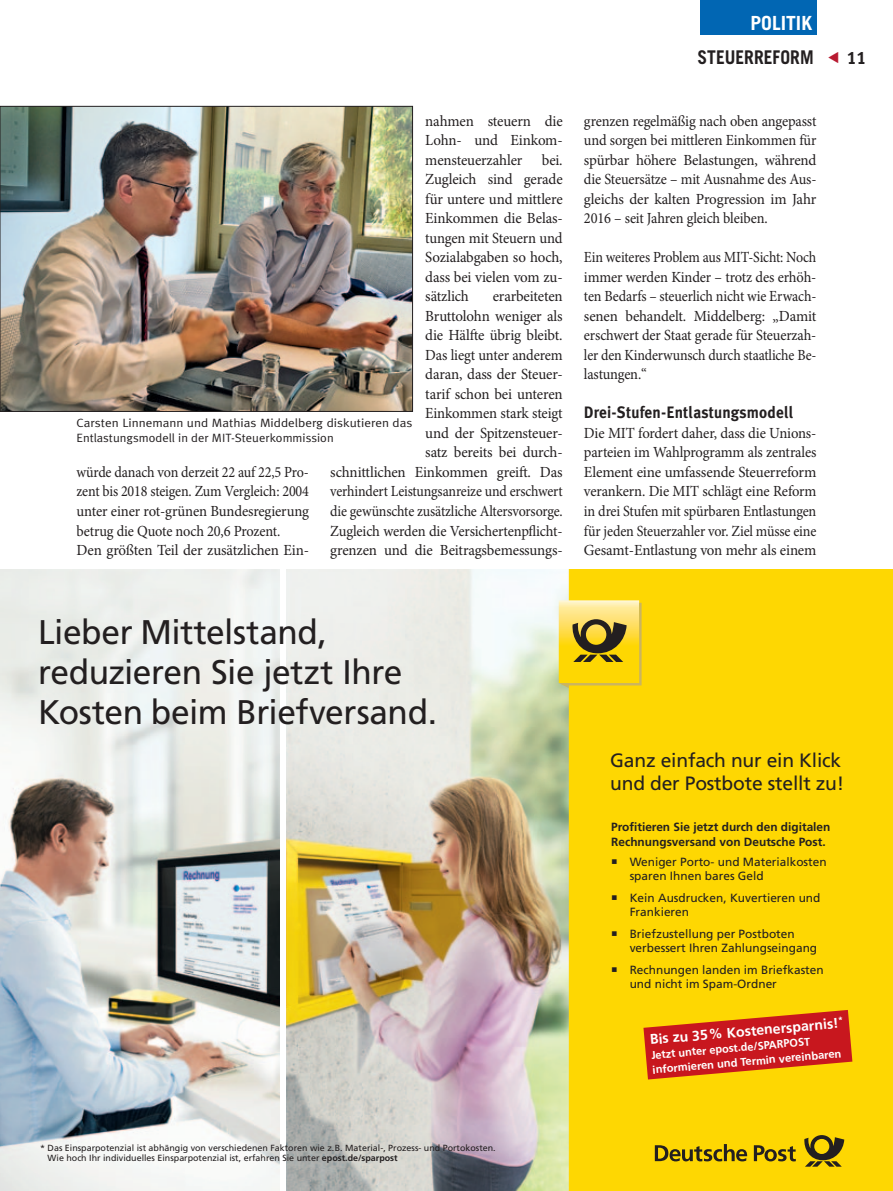
<style>
.page{position:relative;width:893px;height:1191px;background:#fff}
.page>*{position:absolute;margin:0;border:0;box-sizing:border-box;transform-origin:0 0}
.t1{font:34.2px/40px "Frutiger LT Std";letter-spacing:-.015em;color:#231f20}
.t2{font:700 19.5px "Trade Gothic";color:#fff}
.t3{font:19.35px/23.1px "Frutiger LT Std";letter-spacing:-.01em;color:#231f20}
.t4{font:700 18.9px "Trade Gothic";color:#231f20;scale:.93 1}
.t5{font:18px "Meta Plus Bold Caps";color:#231f20}
.t6{font:700 16.5px "Meta Plus";letter-spacing:.01em;color:#231f20;scale:.93 1}
.t7{font:15.45px/19.5px "Minion Pro";letter-spacing:-.01em;color:#231f20;text-align:justify}
.t8{font:15.45px/19.5px "Minion Pro";letter-spacing:-.01em;color:#231f20;scale:.91 1}
.t9{font:15.45px/19.5px "Minion Pro";letter-spacing:-.01em;color:#231f20;text-align:justify;scale:.95 1}
.t10{font:15.45px/19.5px "Minion Pro";letter-spacing:-.01em;color:#231f20;text-align:justify;scale:.94 1}
.t11{font:700 14.1px "Frutiger LT Std";color:#fff}
.t12{font:12px/15px "Meta Plus Normal";color:#231f20;scale:1.1 1}
.t13{font:11.85px/14.2px "Frutiger LT Std";color:#231f20}
.t14{font:700 11.85px/14.2px "Frutiger";color:#231f20}
.t15{font:700 11.1px/14.5px "Frutiger LT Std";color:#fff}
.t16{font:8.85px/10.6px "Frutiger LT Std";color:#231f20}
.s1{font-family:"Frutiger";font-weight:700}
</style>
<div class="page">
<div style="left:700px;top:0;width:116px;height:34px;background:#0166b3"></div>
<img style="left:2px;top:108px;width:409px;height:301px">
<div style="left:0;top:106px;width:413px;height:305px;border:1px solid #231f20"></div>
<img style="left:0;top:570px;width:279px;height:621px">
<img style="left:286px;top:570px;width:283px;height:621px">
<div style="left:569px;top:570px;width:324px;height:621px;background:#fed702"></div>
<svg style="left:643px;top:1010px;width:209px;height:69px;background:#d64916"></svg>
<svg style="left:559px;top:600px;width:83px;height:88px;background:#d8bc38"></svg>
<svg style="left:804px;top:1135px;width:40px;height:31px"></svg>
<svg style="left:655px;top:1144px;width:92px;height:17px;background:#a58c0d"></svg>
<svg style="left:754px;top:1145px;width:42px;height:16px"></svg>
<p class="t7" style="left:425px;top:111px;width:139px">nahmen steuern die Lohn- und Einkom&shy;mensteuerzahler bei.<br>Zugleich sind gerade für untere und mittlere Einkommen die Belas&shy;tungen mit Steuern und Sozialabgaben so hoch, dass bei vielen vom zu&shy;sätzlich</p>
<p class="t7" style="left:330px;top:287px;width:234px;text-align:right">erarbeiteten<br>Bruttolohn weniger als<br>die Hälfte übrig bleibt.<br>Das liegt unter anderem<br>daran, dass der Steuer-<br>tarif schon bei unteren<br>Einkommen stark steigt<br>und der Spitzensteuer-<br>satz bereits bei durch-<br>schnittlichen Einkommen greift. Das verhindert Leistungsanreize und erschwert die gewünschte zusätzliche Altersvorsorge.<br>Zugleich werden die Versichertenpflicht&shy;grenzen und die Beitragsbemessungs-</p>
<p class="t12" style="left:77px;top:415px;width:307px">Carsten Linnemann und Mathias Middelberg diskutieren das<br>Entlastungsmodell in der MIT-Steuerkommission</p>
<p class="t8" style="left:77px;top:462px;width:257px">würde danach von derzeit 22 auf 22,5 Pro&shy;zent bis 2018 steigen. Zum Vergleich: 2004 unter einer rot-grünen Bundesregierung betrug die Quote noch 20,6 Prozent.<br>Den größten Teil der zusätzlichen Ein-</p>
<p class="t2" style="left:750px;top:11px;width:63px">Politik</p>
<p class="t4" style="left:697px;top:46px;width:126px">STEUERREFORM</p>
<p class="t10" style="left:584px;top:111px;width:249px">grenzen regelmäßig nach oben angepasst und sorgen bei mittleren Einkommen für spürbar höhere Belastungen, während die Steuersätze – mit Ausnahme des Aus&shy;gleichs der kalten Progression im Jahr 2016 – seit Jahren gleich bleiben.</p>
<p class="t8" style="left:584px;top:248px;width:257px;text-align:justify">Ein weiteres Problem aus MIT-Sicht: Noch immer werden Kinder – trotz des erhöh&shy;ten Bedarfs – steuerlich nicht wie Erwach&shy;senen behandelt. Middelberg: „Damit erschwert der Staat gerade für Steuerzah&shy;ler den Kinderwunsch durch staatliche Be&shy;lastungen.“</p>
<p class="t6" style="left:584px;top:403px;width:227px">Drei-Stufen-Entlastungsmodell</p>
<p class="t9" style="left:584px;top:423px;width:246px">Die MIT fordert daher, dass die Unions&shy;parteien im Wahlprogramm als zentrales Element eine umfassende Steuerreform verankern. Die MIT schlägt eine Reform in drei Stufen mit spürbaren Entlastungen für jeden Steuerzahler vor. Ziel müsse eine Gesamt-Entlastung von mehr als einem</p>
<p class="t5" style="left:847px;top:47px;width:21px">11</p>
<h1 class="t1" style="left:38px;top:612px;width:400px">Lieber Mittelstand, reduzieren Sie jetzt Ihre<br>Kosten beim Briefversand.</h1>
<p class="t3" style="left:610px;top:749px;width:236px">Ganz einfach nur ein Klick und der Postbote stellt zu!</p>
<p class="t14" style="left:611px;top:820px;width:221px">Profitieren Sie jetzt durch den digitalen<br>Rechnungsversand von Deutsche Post.</p>
<p class="t13" style="left:630px;top:855px;width:199px;text-indent:-18px">○ Weniger Porto- und Materialkosten sparen Ihnen bares Geld</p>
<p class="t13" style="left:630px;top:891px;width:192px;text-indent:-18px">○ Kein Ausdrucken, Kuvertieren und<br>Frankieren</p>
<p class="t13" style="left:630px;top:927px;width:189px;text-indent:-18px">○ Briefzustellung per Postboten verbessert Ihren Zahlungseingang</p>
<p class="t13" style="left:630px;top:962px;width:196px;text-indent:-18px">○ Rechnungen landen im Briefkasten und nicht im Spam-Ordner</p>
<p class="t11" style="left:649px;top:1031px;width:196px;rotate:-5deg">Bis zu 35 % Kostenersparnis!<sup>*</sup></p>
<p class="t15" style="left:651px;top:1048px;width:191px;rotate:-5deg">Jetzt unter epost.de/SPARPOST informieren und Termin vereinbaren</p>
<p class="t16" style="left:48px;top:1142px;width:450px;text-indent:-7px">* Das Einsparpotenzial ist abhängig von verschiedenen Faktoren wie z.B. Material-, Prozess- und Portokosten.<br>Wie hoch Ihr individuelles Einsparpotenzial ist, erfahren Sie unter <span class="s1">epost.de/sparpost</span></p>
</div>
